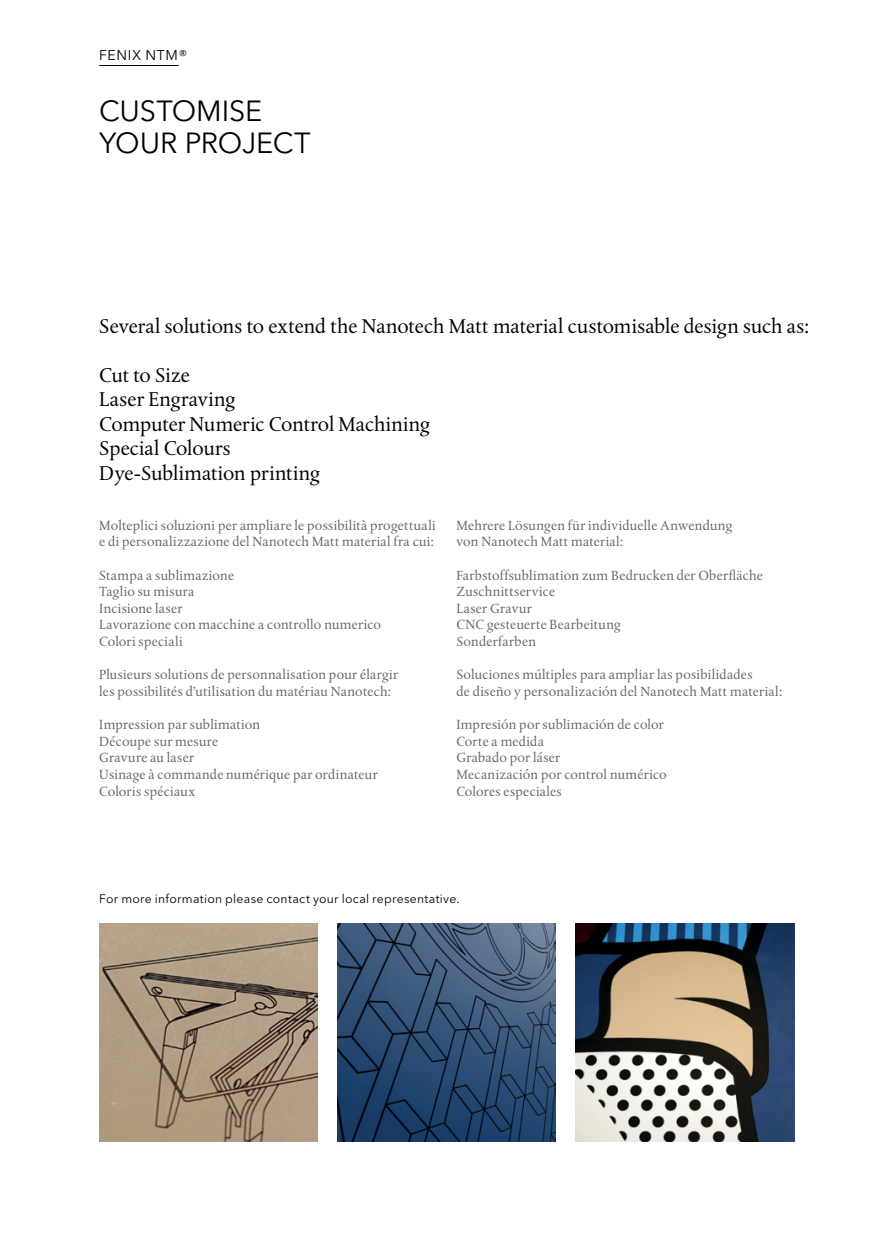
<style>
.page{position:relative;width:893px;height:1241px;background:#fff}
.page>*{position:absolute;margin:0;border:0;box-sizing:border-box;transform-origin:0 0}
.t1{font:28.88px/31.5px "Avenir Next LT Pro";letter-spacing:-.01em;color:#000}
.t2{font:21px/24.5px "DTL Albertina ST";letter-spacing:-.005em;color:#000}
.t3{font:14px/16.6px "DTL Albertina ST";letter-spacing:.015em;color:#65656a}
.t4{font:14px "Avenir Next LT Pro";letter-spacing:.05em;color:#000}
.t5{font:12.25px "Avenir Next LT Pro";letter-spacing:.02em;color:#000}
</style>
<div class="page">
<img style="left:99px;top:923px;width:218px;height:218px">
<hr style="left:99px;top:65px;width:80px;height:1px;background:#000">
<img style="left:575px;top:923px;width:219px;height:218px">
<img style="left:337px;top:923px;width:219px;height:218px">
<p class="t4" style="left:99px;top:47px;width:89px">FENIX NTM®</p>
<h1 class="t1" style="left:99px;top:95px;width:213px">CUSTOMISE<br>YOUR PROJECT</h1>
<h2 class="t2" style="left:99px;top:313px;width:711px">Several solutions to extend the Nanotech Matt material customisable design such as:</h2>
<h2 class="t2" style="left:99px;top:362px;width:333px">Cut to Size<br>Laser Engraving<br>Computer Numeric Control Machining<br>Special Colours<br>Dye-Sublimation printing</h2>
<p class="t3" style="left:99px;top:516px;width:338px">Molteplici soluzioni per ampliare le possibilità progettuali e di personalizzazione del Nanotech Matt material fra cui:</p>
<p class="t3" style="left:99px;top:566px;width:283px">Stampa a sublimazione<br>Taglio su misura<br>Incisione laser<br>Lavorazione con macchine a controllo numerico<br>Colori speciali</p>
<p class="t3" style="left:99px;top:666px;width:301px">Plusieurs solutions de personnalisation pour élargir les possibilités d’utilisation du matériau Nanotech:</p>
<p class="t3" style="left:99px;top:716px;width:280px">Impression par sublimation<br>Découpe sur mesure<br>Gravure au laser<br>Usinage à commande numérique par ordinateur<br>Coloris spéciaux</p>
<p class="t3" style="left:456px;top:516px;width:278px">Mehrere Lösungen für individuelle Anwendung von Nanotech Matt material:</p>
<p class="t3" style="left:456px;top:566px;width:308px">Farbstoffsublimation zum Bedrucken der Oberfläche<br>Zuschnittservice<br>Laser Gravur<br>CNC gesteuerte Bearbeitung<br>Sonderfarben</p>
<p class="t3" style="left:456px;top:666px;width:327px">Soluciones múltiples para ampliar las posibilidades<br>de diseño y personalización del Nanotech Matt material:</p>
<p class="t3" style="left:456px;top:716px;width:212px">Impresión por sublimación de color<br>Corte a medida<br>Grabado por láser<br>Mecanización por control numérico<br>Colores especiales</p>
<p class="t5" style="left:99px;top:891px;width:362px">For more information please contact your local representative.</p>
</div>
